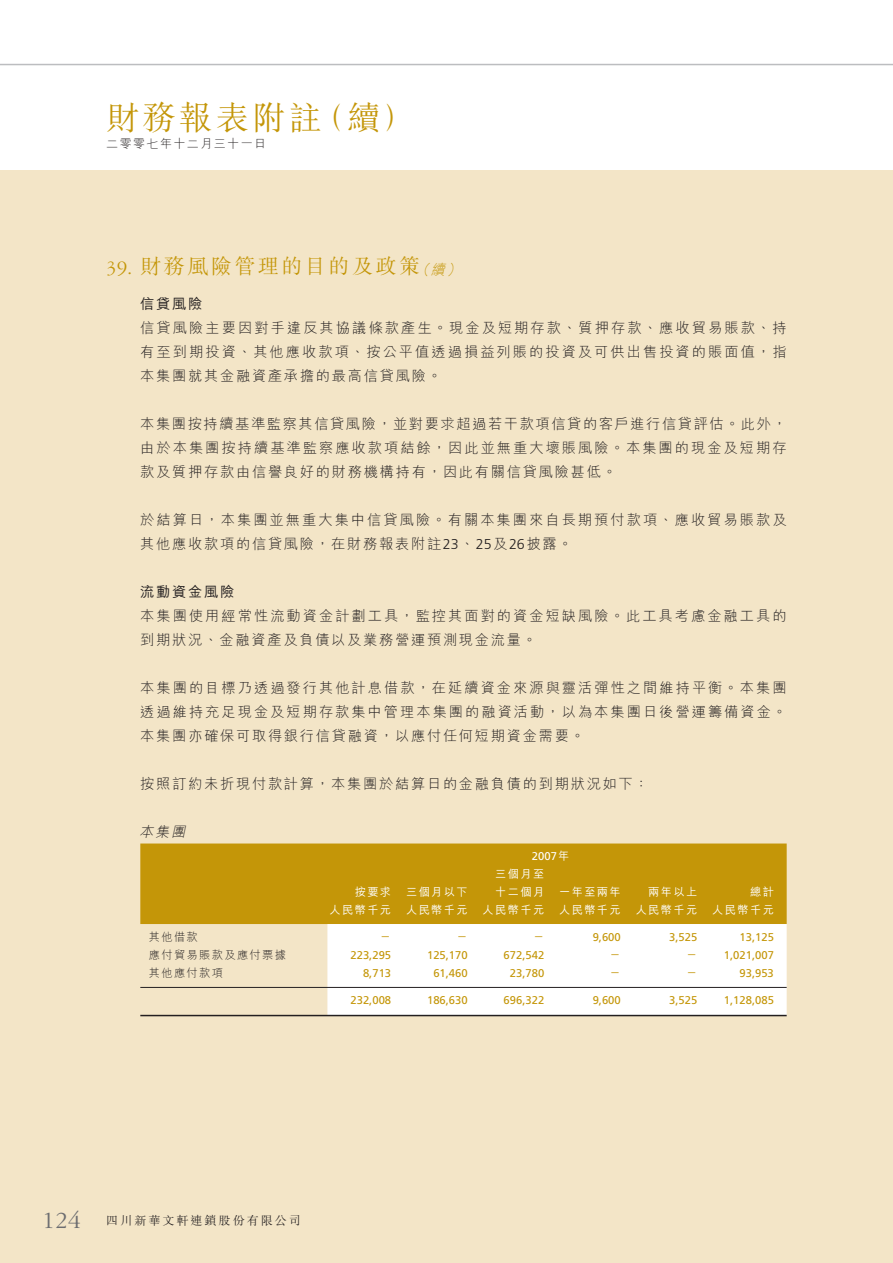
<style>
.page{position:relative;width:893px;height:1263px;background:#fff}
.page>*{position:absolute;margin:0;border:0;box-sizing:border-box;transform-origin:0 0}
.t1{font:300 33px "M Sung HK";letter-spacing:.105em;color:#c49608}
.t2{font:300 21px "M Sung HK";letter-spacing:.12em;color:#c49608}
.t3{font:300 14.25px/24px "M Hei HK";letter-spacing:.12em;color:#231f20;text-align:justify}
.t4{font:300 14.25px/24px "M Hei HK";letter-spacing:.14em;color:#231f20}
.t5{font:500 14.25px "M Hei HK";letter-spacing:.12em;color:#231f20}
.t6{font:italic 300 14.25px "M Hei HK";color:#231f20}
.t7{font:300 12px "M Sung HK";letter-spacing:.17em;color:#231f20}
.t8{font:300 12px "M Hei HK";letter-spacing:.12em;color:#231f20}
.t9{font:11.25px "Frutiger LT Std";color:#c49608}
.t10{font:500 11.25px/18px "M Hei HK";letter-spacing:.12em;color:#fff}
.t11{font:300 11.25px "M Hei HK";letter-spacing:.12em;color:#231f20}
.t12{font:500 11.25px "M Hei HK";color:#c49608}
.t13{font:11.25px "Frutiger LT Std";color:#fff}
.s1{font-family:"Garamond 3 LT Std";font-weight:400}
.s2{font-family:"M Hei HK";font-style:italic;font-size:14.25px}
.s3{font-family:"Frutiger LT Std"}
.s4{font-family:"M Hei HK";font-weight:500}
.s5{font-family:"Garamond 3 LT Std";font-weight:400;font-size:25.5px;color:#6c6d70}
</style>
<div class="page">
<div style="left:0;top:170px;width:893px;height:1093px;background:#f3e5c7"></div>
<hr style="left:0;top:64px;width:893px;height:1px;background:#bcbdc0">
<div style="left:140px;top:843px;width:647px;height:81px;background:#c49608"></div>
<div style="left:327px;top:924px;width:460px;height:91px;background:#fff"></div>
<hr style="left:140px;top:987px;width:647px;height:1px;background:#231f20">
<hr style="left:140px;top:1015px;width:647px;height:1px;background:#231f20">
<h1 class="t1" style="left:106px;top:105px;width:311px">財務報表附註（續）</h1>
<p class="t8" style="left:106px;top:139px;width:161px">二零零七年十二月三十一日</p>
<h2 class="t2" style="left:106px;top:258px;width:359px"><span class="s1">39.</span> 財務風險管理的目的及政策<span class="s2">（續）</span></h2>
<p class="t5" style="left:140px;top:299px;width:64px">信貸風險</p>
<p class="t3" style="left:140px;top:318px;width:648px">信貸風險主要因對手違反其協議條款產生。現金及短期存款、質押存款、應收貿易賬款、持有至到期投資、其他應收款項、按公平值透過損益列賬的投資及可供出售投資的賬面值，指本集團就其金融資產承擔的最高信貸風險。</p>
<p class="t3" style="left:140px;top:414px;width:648px">本集團按持續基準監察其信貸風險，並對要求超過若干款項信貸的客戶進行信貸評估。此外，由於本集團按持續基準監察應收款項結餘，因此並無重大壞賬風險。本集團的現金及短期存款及質押存款由信譽良好的財務機構持有，因此有關信貸風險甚低。</p>
<p class="t4" style="left:140px;top:510px;width:648px">於結算日，本集團並無重大集中信貸風險。有關本集團來自長期預付款項、應收貿易賬款及其他應收款項的信貸風險，在財務報表附註<span class="s3">23</span>、<span class="s3">25</span>及<span class="s3">26</span>披露。</p>
<p class="t5" style="left:140px;top:587px;width:96px">流動資金風險</p>
<p class="t4" style="left:140px;top:606px;width:648px">本集團使用經常性流動資金計劃工具，監控其面對的資金短缺風險。此工具考慮金融工具的到期狀況、金融資產及負債以及業務營運預測現金流量。</p>
<p class="t3" style="left:140px;top:678px;width:648px">本集團的目標乃透過發行其他計息借款，在延續資金來源與靈活彈性之間維持平衡。本集團透過維持充足現金及短期存款集中管理本集團的融資活動，以為本集團日後營運籌備資金。本集團亦確保可取得銀行信貸融資，以應付任何短期資金需要。</p>
<p class="t3" style="left:140px;top:774px;width:510px">按照訂約未折現付款計算，本集團於結算日的金融負債的到期狀況如下：</p>
<p class="t6" style="left:139px;top:827px;width:51px">本集團</p>
<p class="t13" style="left:532px;top:852px;width:39px">2007<span class="s4">年</span></p>
<p class="t10" style="left:355px;top:884px;width:38px">按要求</p>
<p class="t10" style="left:406px;top:884px;width:63px">三個月以下</p>
<p class="t10" style="left:495px;top:866px;width:51px">三個月至十二個月</p>
<p class="t10" style="left:559px;top:884px;width:63px">一年至兩年</p>
<p class="t10" style="left:648px;top:884px;width:51px">兩年以上</p>
<p class="t10" style="left:750px;top:884px;width:25px">總計</p>
<p class="t10" style="left:330px;top:902px;width:63px">人民幣千元</p>
<p class="t10" style="left:406px;top:902px;width:63px">人民幣千元</p>
<p class="t10" style="left:483px;top:902px;width:63px">人民幣千元</p>
<p class="t10" style="left:559px;top:902px;width:63px">人民幣千元</p>
<p class="t10" style="left:636px;top:902px;width:63px">人民幣千元</p>
<p class="t10" style="left:712px;top:902px;width:63px">人民幣千元</p>
<p class="t11" style="left:149px;top:932px;width:51px">其他借款</p>
<p class="t12" style="left:380px;top:932px;width:13px">－</p>
<p class="t12" style="left:456px;top:932px;width:13px">－</p>
<p class="t12" style="left:533px;top:932px;width:13px">－</p>
<p class="t9" style="left:593px;top:932px;width:30px">9,600</p>
<p class="t9" style="left:669px;top:932px;width:30px">3,525</p>
<p class="t9" style="left:739px;top:932px;width:36px">13,125</p>
<p class="t11" style="left:149px;top:950px;width:139px">應付貿易賬款及應付票據</p>
<p class="t9" style="left:351px;top:950px;width:42px">223,295</p>
<p class="t9" style="left:427px;top:950px;width:42px">125,170</p>
<p class="t9" style="left:504px;top:950px;width:42px">672,542</p>
<p class="t12" style="left:610px;top:950px;width:13px">－</p>
<p class="t12" style="left:686px;top:950px;width:13px">－</p>
<p class="t9" style="left:724px;top:950px;width:52px">1,021,007</p>
<p class="t11" style="left:149px;top:968px;width:76px">其他應付款項</p>
<p class="t9" style="left:363px;top:968px;width:30px">8,713</p>
<p class="t9" style="left:433px;top:968px;width:36px">61,460</p>
<p class="t9" style="left:510px;top:968px;width:36px">23,780</p>
<p class="t12" style="left:610px;top:968px;width:13px">－</p>
<p class="t12" style="left:686px;top:968px;width:13px">－</p>
<p class="t9" style="left:739px;top:968px;width:36px">93,953</p>
<p class="t9" style="left:350px;top:996px;width:42px">232,008</p>
<p class="t9" style="left:427px;top:996px;width:42px">186,630</p>
<p class="t9" style="left:504px;top:996px;width:42px">696,322</p>
<p class="t9" style="left:593px;top:996px;width:30px">9,600</p>
<p class="t9" style="left:669px;top:996px;width:30px">3,525</p>
<p class="t9" style="left:724px;top:996px;width:52px">1,128,085</p>
<p class="t7" style="left:43px;top:1216px;width:260px"><span class="s5">124</span> 四川新華文軒連鎖股份有限公司</p>
</div>
